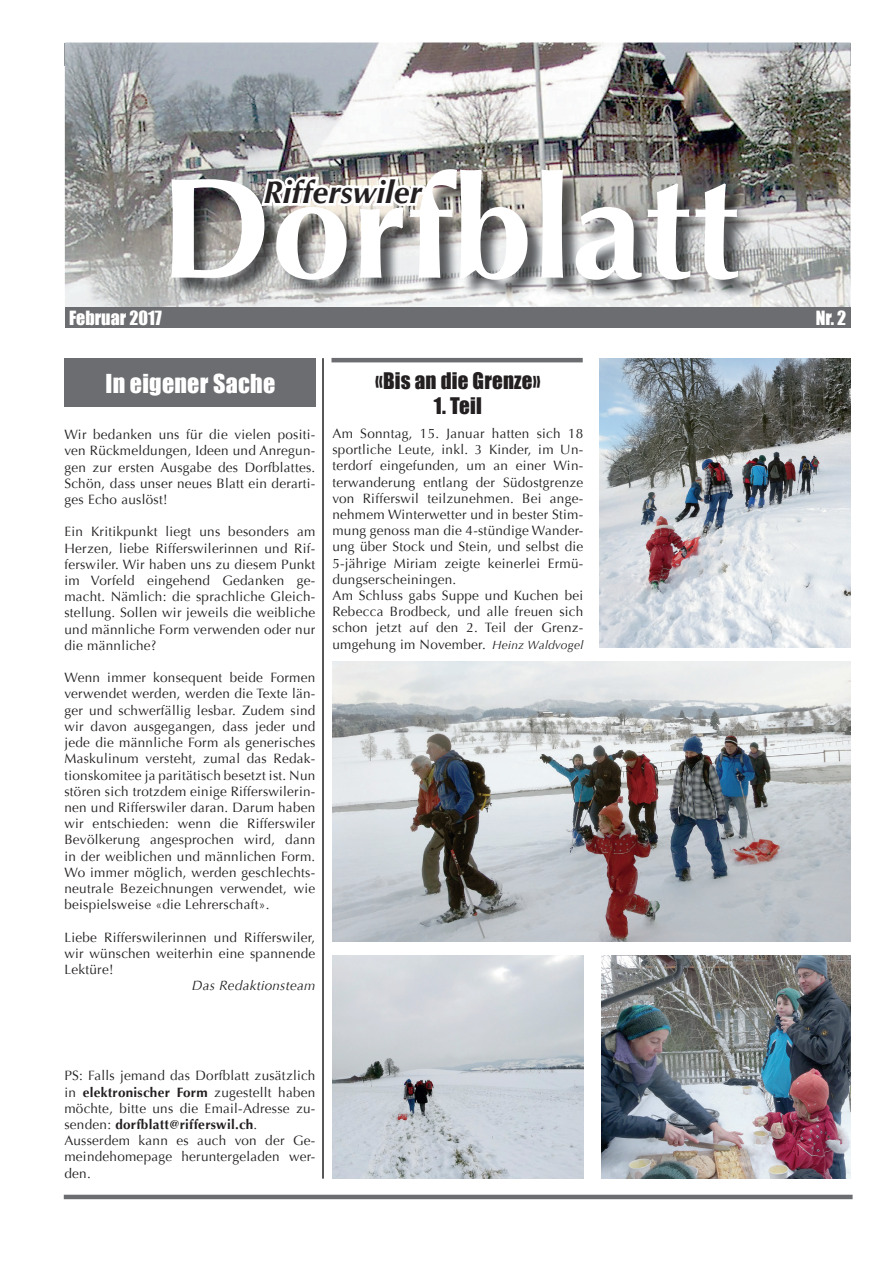
<style>
.page{position:relative;width:893px;height:1263px;background:#fff}
.page>*{position:absolute;margin:0;border:0;box-sizing:border-box;transform-origin:0 0}
.t1{font:700 143.55px "Optima";color:#fff}
.t2{font:italic 700 31.5px "Optima";color:#231f20}
.t3{font:24px "Impact";letter-spacing:.01em;color:#fff}
.t4{font:21px "Impact";letter-spacing:.01em;color:#231f20}
.t5{font:18px "Impact";color:#fff}
.t6{font:13.5px/16.2px "Optima";letter-spacing:.02em;color:#231f20;text-align:justify}
.t7{font:italic 13.5px "Optima";letter-spacing:.02em;color:#231f20}
.s1{font-style:italic;font-size:12px}
.s2{font-weight:700}
</style>
<div class="page">
<img style="left:65px;top:43px;width:785px;height:265px">
<img style="left:174px;top:172px;width:583px;height:127px">
<svg style="left:257px;top:173px;width:173px;height:58px"></svg>
<div style="left:65px;top:308px;width:785px;height:20px;background:#6c6d70"></div>
<hr style="left:64px;top:1195px;width:789px;height:4px;background:#6c6d70">
<div style="left:64px;top:358px;width:251px;height:48px;background:#6c6d70"></div>
<img style="left:333px;top:661px;width:517px;height:280px">
<img style="left:601px;top:955px;width:249px;height:224px">
<hr style="left:331px;top:358px;width:252px;height:4px;background:#6c6d70">
<img style="left:600px;top:358px;width:250px;height:289px">
<img style="left:333px;top:955px;width:250px;height:224px">
<hr style="left:322px;top:358px;width:2px;height:821px;background:#231f20">
<h1 class="t1" style="left:160px;top:145px;width:581px">Dorfblatt</h1>
<h2 class="t2" style="left:264px;top:174px;width:160px">Rifferswiler</h2>
<h3 class="t5" style="left:69px;top:304px;width:94px">Februar 2017</h3>
<h3 class="t5" style="left:816px;top:304px;width:32px">Nr. 2</h3>
<h3 class="t3" style="left:106px;top:365px;width:171px">In eigener Sache</h3>
<p class="t6" style="left:64px;top:427px;width:252px">Wir bedanken uns für die vielen positi&shy;ven Rückmeldungen, Ideen und Anregun&shy;gen zur ersten Ausgabe des Dorfblattes.<br>Schön, dass unser neues Blatt ein derarti&shy;ges Echo auslöst!</p>
<p class="t6" style="left:64px;top:524px;width:252px">Ein Kritikpunkt liegt uns besonders am Herzen, liebe Rifferswilerinnen und Rif&shy;ferswiler. Wir haben uns zu diesem Punkt im Vorfeld eingehend Gedanken ge&shy;macht. Nämlich: die sprachliche Gleich&shy;stellung. Sollen wir jeweils die weibliche und männliche Form verwenden oder nur die männliche?</p>
<p class="t6" style="left:64px;top:670px;width:252px">Wenn immer konsequent beide Formen verwendet werden, werden die Texte län&shy;ger und schwerfällig lesbar. Zudem sind wir davon ausgegangen, dass jeder und jede die männliche Form als generisches Maskulinum versteht, zumal das Redak&shy;tionskomitee ja paritätisch besetzt ist. Nun stören sich trotzdem einige Rifferswilerin&shy;nen und Rifferswiler daran. Darum haben wir entschieden: wenn die Rifferswiler Bevölkerung angesprochen wird, dann in der weiblichen und männlichen Form.<br>Wo immer möglich, werden geschlechts&shy;neutrale Bezeichnungen verwendet, wie beispielsweise «die Lehrerschaft».</p>
<p class="t6" style="left:64px;top:929px;width:252px">Liebe Rifferswilerinnen und Rifferswiler, wir wünschen weiterhin eine spannende Lektüre!</p>
<p class="t7" style="left:192px;top:978px;width:125px">Das Redaktionsteam</p>
<h3 class="t4" style="left:375px;top:365px;width:167px">«Bis an die Grenze»</h3>
<h3 class="t4" style="left:434px;top:390px;width:49px">1. Teil</h3>
<p class="t6" style="left:332px;top:425px;width:252px;text-align:left">Am Sonntag, 15. Januar hatten sich 18 sportliche Leute, inkl. 3 Kinder, im Un&shy;terdorf eingefunden, um an einer Win&shy;terwanderung entlang der Südostgrenze von Rifferswil teilzunehmen. Bei ange&shy;nehmem Winterwetter und in bester Stim&shy;mung genoss man die 4-stündige Wander&shy;ung über Stock und Stein, und selbst die 5-jährige Miriam zeigte keinerlei Ermü&shy;dungserscheiningen.<br>Am Schluss gabs Suppe und Kuchen bei Rebecca Brodbeck, und alle freuen sich schon jetzt auf den 2. Teil der Grenz&shy;umgehung im November. <span class="s1">Heinz Waldvogel</span></p>
<p class="t6" style="left:64px;top:1068px;width:252px;text-align:left">PS: Falls jemand das Dorfblatt zusätzlich in <span class="s2">elektronischer Form</span> zugestellt haben möchte, bitte uns die Email-Adresse zu&shy;senden: <span class="s2">dorfblatt@rifferswil.ch</span>.<br>Ausserdem kann es auch von der Ge&shy;meindehomepage heruntergeladen wer&shy;den.</p>
</div>
